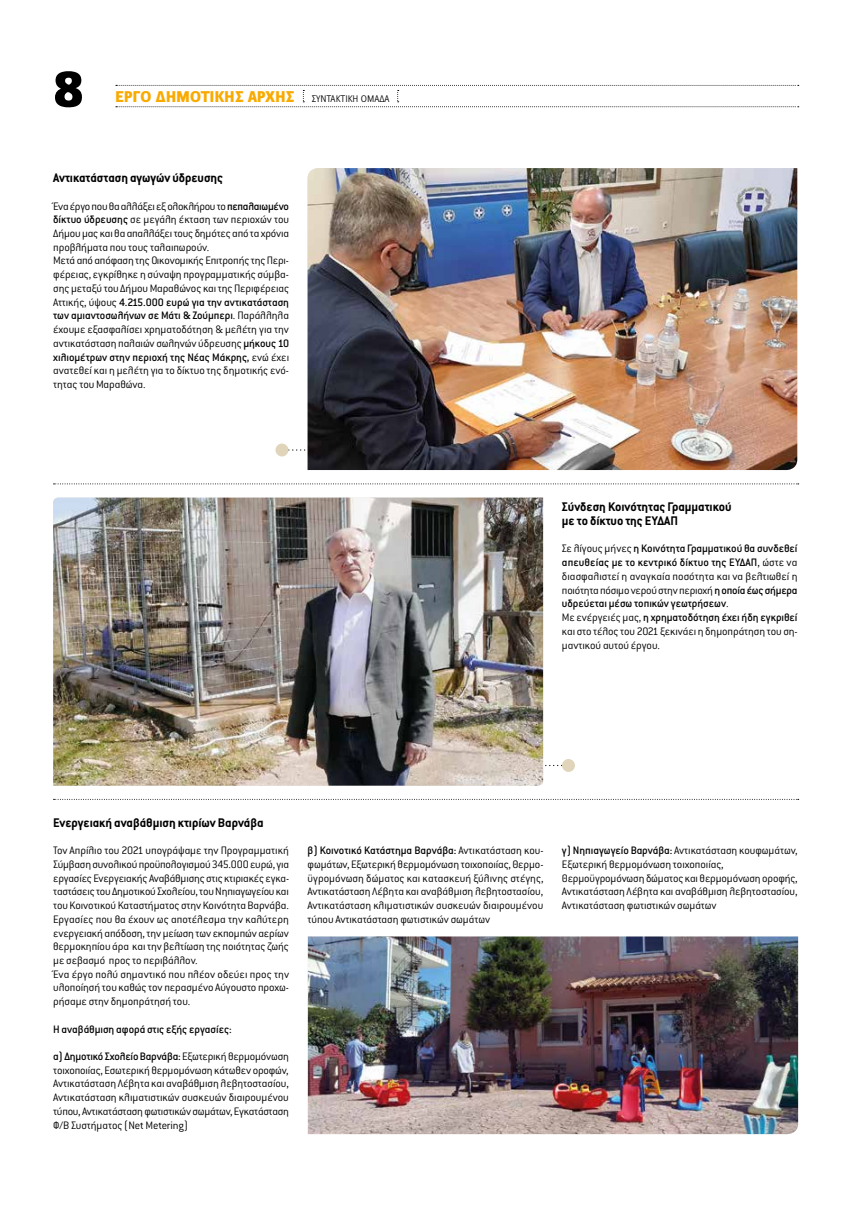
<style>
.page{position:relative;width:851px;height:1205px;background:#fff}
.page>*{position:absolute;margin:0;border:0;box-sizing:border-box;transform-origin:0 0}
.t1{font:800 55px "Zine Sans Dis GR";color:#000}
.t2{font:800 16.25px "Zine Sans Dis GR";letter-spacing:.005em;color:#f8aa00}
.t3{font:700 13.75px/13.8px "Conduit ITC Hel";letter-spacing:-.005em;color:#000}
.t4{font:300 11.88px/13.8px "Conduit ITC Hel";letter-spacing:-.005em;color:#000}
.t5{font:500 11.88px "Conduit ITC Hel";letter-spacing:-.005em;color:#000}
.s1{font-weight:300;font-size:10px;color:#000}
.s2{font-weight:500}
</style>
<div class="page">
<svg style="left:116px;top:85px;width:682px;height:22px"></svg>
<svg style="left:288px;top:449px;width:18px;height:2px"></svg>
<div style="left:562px;top:759px;width:13px;height:13px;background:#e0d5bb;border-radius:50%"></div>
<div style="left:275px;top:443px;width:13px;height:13px;background:#e0d5bb;border-radius:50%"></div>
<img style="left:53px;top:498px;width:490px;height:287px">
<img style="left:307px;top:168px;width:490px;height:302px">
<svg style="left:54px;top:483px;width:744px;height:1px"></svg>
<svg style="left:54px;top:799px;width:744px;height:1px"></svg>
<img style="left:308px;top:936px;width:490px;height:198px">
<h1 class="t1" style="left:53px;top:61px;width:32px">8</h1>
<h2 class="t2" style="left:116px;top:88px;width:275px">ΈΡΓΟ ΔΗΜΟΤΙΚΉΣ ΑΡΧΉΣ <span class="s1">ΣΥΝΤΑΚΤΙΚΗ ΟΜΑΔΑ</span></h2>
<p class="t3" style="left:53px;top:171px;width:171px">Αντικατάσταση αγωγών ύδρευσης</p>
<p class="t4" style="left:53px;top:199px;width:237px">Ένα έργο που θα αλλάξει εξ ολοκλήρου το <span class="s2">πεπαλαιωμένο δίκτυο ύδρευσης</span> σε μεγάλη έκταση των περιοχών του Δήμου μας και θα απαλλάξει τους δημότες από τα χρόνια προβλήματα που τους ταλαιπωρούν.<br>Μετά από απόφαση της Οικονομικής Επιτροπής της Περι&shy;φέρειας, εγκρίθηκε η σύναψη προγραμματικής σύμβα&shy;σης μεταξύ του Δήμου Μαραθώνος και της Περιφέρειας Αττικής, ύψους <span class="s2">4.215.000 ευρώ για την αντικατάσταση των αμιαντοσωλήνων σε Μάτι &amp; Ζούμπερι</span>. Παράλληλα έχουμε εξασφαλίσει χρηματοδότηση &amp; μελέτη για την αντικατάσταση παλαιών σωληνών ύδρευσης <span class="s2">μήκους 10 χιλιομέτρων στην περιοχή της Νέας Μάκρης,</span> ενώ έχει ανατεθεί και η μελέτη για το δίκτυο της δημοτικής ενό&shy;τητας του Μαραθώνα.</p>
<p class="t3" style="left:562px;top:500px;width:171px">Σύνδεση Κοινότητας Γραμματικού με το δίκτυο της ΕΥΔΑΠ</p>
<p class="t4" style="left:562px;top:542px;width:237px">Σε λίγους μήνες <span class="s2">η Κοινότητα Γραμματικού θα συνδεθεί απευθείας με το κεντρικό δίκτυο της ΕΥΔΑΠ</span>, ώστε να διασφαλιστεί η αναγκαία ποσότητα και να βελτιωθεί η ποιότητα πόσιμο νερού στην περιοχή <span class="s2">η οποία έως σήμερα υδρεύεται μέσω τοπικών γεωτρήσεων</span>.<br>Με ενέργειές μας, <span class="s2">η χρηματοδότηση έχει ήδη εγκριθεί </span>και στο τέλος του 2021 ξεκινάει η δημοπράτηση του ση&shy;μαντικού αυτού έργου.</p>
<p class="t3" style="left:53px;top:816px;width:212px">Ενεργειακή αναβάθμιση κτιρίων Βαρνάβα</p>
<p class="t4" style="left:53px;top:844px;width:237px">Τον Απρίλιο του 2021 υπογράψαμε την Προγραμματική Σύμβαση συνολικού προϋπολογισμού 345.000 ευρώ, για εργασίες Ενεργειακής Αναβάθμισης στις κτιριακές εγκα&shy;ταστάσεις του Δημοτικού Σχολείου, του Νηπιαγωγείου και του Κοινοτικού Καταστήματος στην Κοινότητα Βαρνάβα.<br>Εργασίες που θα έχουν ως αποτέλεσμα την καλύτερη ενεργειακή απόδοση, την μείωση των εκπομπών αερίων θερμοκηπίου άρα και την βελτίωση της ποιότητας ζωής με σεβασμό προς το περιβάλλον.<br>Ένα έργο πολύ σημαντικό που πλέον οδεύει προς την υλοποίησή του καθώς τον περασμένο Αύγουστο προχω&shy;ρήσαμε στην δημοπράτησή του.</p>
<p class="t5" style="left:53px;top:1023px;width:180px">Η αναβάθμιση αφορά στις εξής εργασίες:</p>
<p class="t4" style="left:53px;top:1049px;width:237px;text-align:justify"><span class="s2">α) Δημοτικό Σχολείο Βαρνάβα:</span> Εξωτερική θερμομόνωση τοιχοποιίας, Εσωτερική θερμομόνωση κάτωθεν οροφών, Αντικατάσταση Λέβητα και αναβάθμιση λεβητοστασίου, Αντικατάσταση κλιματιστικών συσκευών διαιρουμένου τύπου, Αντικατάσταση φωτιστικών σωμάτων, Εγκατάσταση Φ/Β Συστήματος (Net Metering)</p>
<p class="t4" style="left:307px;top:844px;width:237px;text-align:justify"><span class="s2">β) Κοινοτικό Κατάστημα Βαρνάβα:</span> Αντικατάσταση κου&shy;φωμάτων, Εξωτερική θερμομόνωση τοιχοποιίας, Θερμο&shy;ϋγρομόνωση δώματος και κατασκευή ξύλινης στέγης, Αντικατάσταση Λέβητα και αναβάθμιση λεβητοστασίου, Αντικατάσταση κλιματιστικών συσκευών διαιρουμένου τύπου Αντικατάσταση φωτιστικών σωμάτων</p>
<p class="t4" style="left:562px;top:844px;width:237px"><span class="s2">γ) Νηπιαγωγείο Βαρνάβα:</span> Αντικατάσταση κουφωμάτων, Εξωτερική θερμομόνωση τοιχοποιίας, Θερμοϋγρομόνωση δώματος και θερμομόνωση οροφής, Αντικατάσταση Λέβητα και αναβάθμιση λεβητοστασίου, Αντικατάσταση φωτιστικών σωμάτων</p>
</div>
